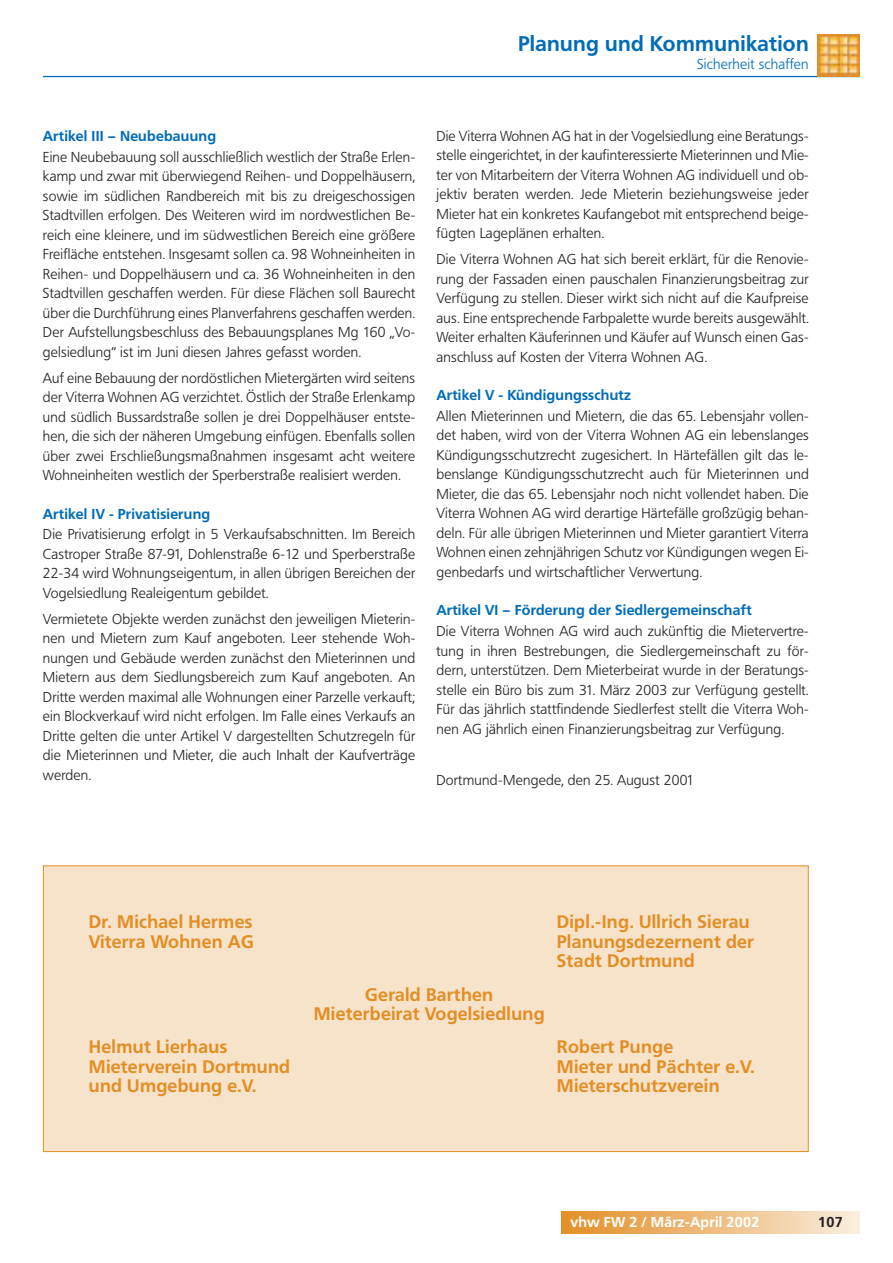
<style>
.page{position:relative;width:893px;height:1263px;background:#fff}
.page>*{position:absolute;margin:0;border:0;box-sizing:border-box;transform-origin:0 0}
.t1{font:700 21px "Frutiger BQ";letter-spacing:.015em;color:#006cb8}
.t2{font:700 18px/19.5px "Frutiger BQ";letter-spacing:.015em;color:#e28e25}
.t3{font:300 14.25px/19.5px "Frutiger BQ";letter-spacing:.015em;color:#231f1f;text-align:justify}
.t4{font:700 14.25px "Frutiger BQ";letter-spacing:.015em;color:#006cb8}
.t5{font:700 14.25px "Frutiger BQ";letter-spacing:.015em;color:#fff}
.t6{font:300 14.25px "Frutiger BQ";letter-spacing:.015em;color:#006cb8}
.t7{font:700 14.25px "Frutiger BQ";color:#231f1f}
</style>
<div class="page">
<hr style="left:43px;top:76px;width:816px;height:1px;background:#006cb8">
<svg style="left:562px;top:1212px;width:298px;height:21px;background:#eebd81"></svg>
<img style="left:817px;top:35px;width:42px;height:42px">
<div style="left:43px;top:866px;width:765px;height:286px;background:#f7e3ca"></div>
<h1 class="t1" style="left:518px;top:35px;width:292px">Planung und Kommunikation</h1>
<p class="t6" style="left:697px;top:59px;width:113px">Sicherheit schaffen</p>
<p class="t4" style="left:43px;top:130px;width:174px">Artikel III – Neubebauung</p>
<p class="t3" style="left:43px;top:148px;width:374px">Eine Neubebauung soll ausschließlich westlich der Straße Erlen&shy;kamp und zwar mit überwiegend Reihen- und Doppelhäusern, sowie im südlichen Randbereich mit bis zu dreigeschossigen Stadtvillen erfolgen. Des Weiteren wird im nordwestlichen Be&shy;reich eine kleinere, und im südwestlichen Bereich eine größere Freifläche entstehen. Insgesamt sollen ca. 98 Wohneinheiten in Reihen- und Doppelhäusern und ca. 36 Wohneinheiten in den Stadtvillen geschaffen werden. Für diese Flächen soll Baurecht über die Durchführung eines Planverfahrens geschaffen werden.<br>Der Aufstellungsbeschluss des Bebauungsplanes Mg 160 „Vo&shy;gelsiedlung“ ist im Juni diesen Jahres gefasst worden.</p>
<p class="t3" style="left:43px;top:369px;width:374px">Auf eine Bebauung der nordöstlichen Mietergärten wird seitens der Viterra Wohnen AG verzichtet. Östlich der Straße Erlenkamp und südlich Bussardstraße sollen je drei Doppelhäuser entste&shy;hen, die sich der näheren Umgebung einfügen. Ebenfalls sollen über zwei Erschließungsmaßnahmen insgesamt acht weitere Wohneinheiten westlich der Sperberstraße realisiert werden.</p>
<p class="t4" style="left:43px;top:508px;width:169px">Artikel IV - Privatisierung</p>
<p class="t3" style="left:43px;top:526px;width:374px">Die Privatisierung erfolgt in 5 Verkaufsabschnitten. Im Bereich Castroper Straße 87-91, Dohlenstraße 6-12 und Sperberstraße 22-34 wird Wohnungseigentum, in allen übrigen Bereichen der Vogelsiedlung Realeigentum gebildet.</p>
<p class="t3" style="left:43px;top:610px;width:374px">Vermietete Objekte werden zunächst den jeweiligen Mieterin&shy;nen und Mietern zum Kauf angeboten. Leer stehende Woh&shy;nungen und Gebäude werden zunächst den Mieterinnen und Mietern aus dem Siedlungsbereich zum Kauf angeboten. An Dritte werden maximal alle Wohnungen einer Parzelle verkauft; ein Blockverkauf wird nicht erfolgen. Im Falle eines Verkaufs an Dritte gelten die unter Artikel V dargestellten Schutzregeln für die Mieterinnen und Mieter, die auch Inhalt der Kaufverträge werden.</p>
<p class="t3" style="left:436px;top:128px;width:374px">Die Viterra Wohnen AG hat in der Vogelsiedlung eine Beratungs&shy;stelle eingerichtet, in der kaufinteressierte Mieterinnen und Mie&shy;ter von Mitarbeitern der Viterra Wohnen AG individuell und ob&shy;jektiv beraten werden. Jede Mieterin beziehungsweise jeder Mieter hat ein konkretes Kaufangebot mit entsprechend beige&shy;fügten Lageplänen erhalten.</p>
<p class="t3" style="left:436px;top:251px;width:374px">Die Viterra Wohnen AG hat sich bereit erklärt, für die Renovie&shy;rung der Fassaden einen pauschalen Finanzierungsbeitrag zur Verfügung zu stellen. Dieser wirkt sich nicht auf die Kaufpreise aus. Eine entsprechende Farbpalette wurde bereits ausgewählt.<br>Weiter erhalten Käuferinnen und Käufer auf Wunsch einen Gas&shy;anschluss auf Kosten der Viterra Wohnen AG.</p>
<p class="t4" style="left:436px;top:390px;width:196px">Artikel V - Kündigungsschutz</p>
<p class="t3" style="left:436px;top:408px;width:374px">Allen Mieterinnen und Mietern, die das 65. Lebensjahr vollen&shy;det haben, wird von der Viterra Wohnen AG ein lebenslanges Kündigungsschutzrecht zugesichert. In Härtefällen gilt das le&shy;benslange Kündigungsschutzrecht auch für Mieterinnen und Mieter, die das 65. Lebensjahr noch nicht vollendet haben. Die Viterra Wohnen AG wird derartige Härtefälle großzügig behan&shy;deln. Für alle übrigen Mieterinnen und Mieter garantiert Viterra Wohnen einen zehnjährigen Schutz vor Kündigungen wegen Ei&shy;genbedarfs und wirtschaftlicher Verwertung.</p>
<p class="t4" style="left:436px;top:605px;width:317px">Artikel VI – Förderung der Siedlergemeinschaft</p>
<p class="t3" style="left:436px;top:623px;width:374px">Die Viterra Wohnen AG wird auch zukünftig die Mietervertre&shy;tung in ihren Bestrebungen, die Siedlergemeinschaft zu för&shy;dern, unterstützen. Dem Mieterbeirat wurde in der Beratungs&shy;stelle ein Büro bis zum 31. März 2003 zur Verfügung gestellt.<br>Für das jährlich stattfindende Siedlerfest stellt die Viterra Woh&shy;nen AG jährlich einen Finanzierungsbeitrag zur Verfügung.</p>
<p class="t3" style="left:436px;top:772px;width:259px">Dortmund-Mengede, den 25. August 2001</p>
<p class="t2" style="left:89px;top:914px;width:165px">Dr. Michael Hermes</p>
<p class="t2" style="left:557px;top:914px;width:194px">Dipl.-Ing. Ullrich Sierau</p>
<p class="t2" style="left:89px;top:933px;width:166px">Viterra Wohnen AG</p>
<p class="t2" style="left:556px;top:933px;width:199px">Planungsdezernent der<br>Stadt Dortmund</p>
<p class="t2" style="left:314px;top:986px;width:232px;text-align:center">Gerald Barthen<br>Mieterbeirat Vogelsiedlung</p>
<p class="t2" style="left:89px;top:1039px;width:140px">Helmut Lierhaus</p>
<p class="t2" style="left:557px;top:1039px;width:118px">Robert Punge</p>
<p class="t2" style="left:89px;top:1059px;width:203px">Mieterverein Dortmund</p>
<p class="t2" style="left:557px;top:1059px;width:199px">Mieter und Pächter e.V.</p>
<p class="t2" style="left:89px;top:1078px;width:169px">und Umgebung e.V.</p>
<p class="t2" style="left:557px;top:1078px;width:164px">Mieterschutzverein</p>
<p class="t5" style="left:570px;top:1217px;width:190px">vhw FW 2 / März-April 2002</p>
<p class="t7" style="left:818px;top:1217px;width:26px">107</p>
</div>
